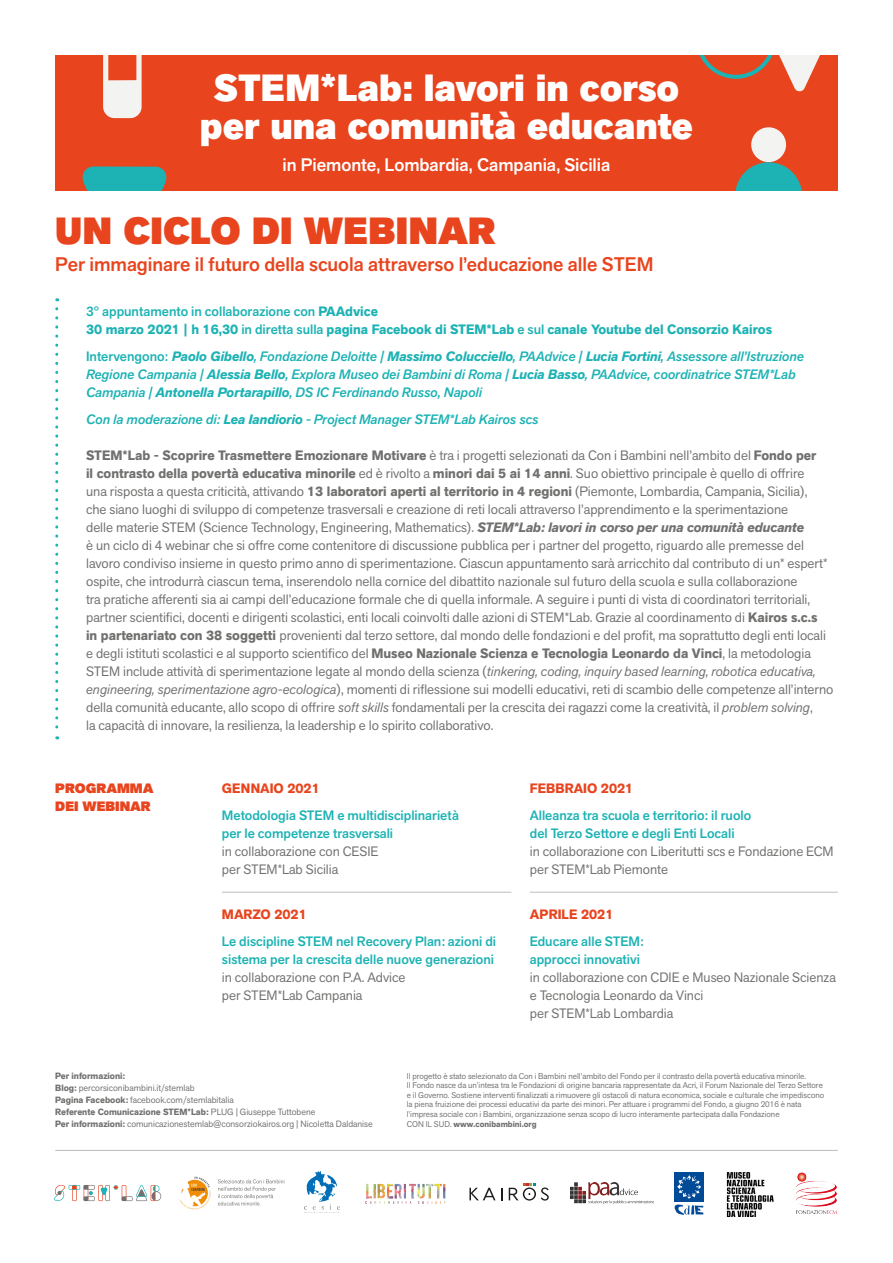
<style>
.page{position:relative;width:893px;height:1263px;background:#fff}
.page>*{position:absolute;margin:0;border:0;box-sizing:border-box;transform-origin:0 0}
.Heading{font:800 37.5px/37.5px "Akzid Grtsk Next";color:#fff;text-align:center}
.Heading-2{font:900 37.5px "Akzid Grtsk Next";letter-spacing:.005em;color:#e8441e}
.Heading-3{font:500 19.5px "Akzid Grtsk Next";color:#e8441e}
.Heading-4{font:500 18px "Akzid Grtsk Next";letter-spacing:-.005em;color:#fff}
.t1{font:13.5px/18px "Akzid Grtsk Next";color:#70706f}
.t2{font:13.5px/18px "Akzid Grtsk Next Med It";color:#1db2b4}
.t3{font:500 13.5px/18px "Akzid Grtsk Next";color:#1db2b4}
.t4{font:700 13.5px "Akzid Grtsk Next";color:#1db2b4}
.t5{font:700 13.5px "Akzid Grtsk Next";color:#e8441e}
.t6{font:900 13.5px "Akzid Grtsk Next";color:#e8441e}
.t7{font:9px "Akzid Grtsk Next";color:#70706f}
.t8{font:700 9px "Akzid Grtsk Next";color:#70706f}
.t9{font:8.25px/9.6px "Akzid Grtsk Next";color:#70706f}
.s1{font-weight:700}
.s2{font-weight:500}
.s3{font-family:"Akzid Grtsk Next";font-weight:500}
.s4{font-family:"Akzid Grtsk Next";font-weight:700;font-style:italic}
.s5{font-weight:700;font-style:italic}
.s6{font-style:italic}
.s7{font-weight:400}
</style>
<div class="page">
<svg style="left:218px;top:1179px;width:66px;height:26px"></svg>
<svg style="left:180px;top:1177px;width:31px;height:32px"></svg>
<svg style="left:469px;top:1188px;width:33px;height:12px"></svg>
<svg style="left:509px;top:1183px;width:40px;height:17px"></svg>
<svg style="left:54px;top:1184px;width:107px;height:17px"></svg>
<img style="left:796px;top:1172px;width:41px;height:42px">
<svg style="left:366px;top:1184px;width:80px;height:20px"></svg>
<svg style="left:55px;top:309px;width:3px;height:430px"></svg>
<div style="left:55px;top:55px;width:783px;height:135px;background:#e8441e"></div>
<svg style="left:103px;top:55px;width:39px;height:63px"></svg>
<div style="left:751px;top:127px;width:35px;height:35px;background:#f3f3f2;border-radius:50%"></div>
<svg style="left:735px;top:162px;width:67px;height:28px"></svg>
<svg style="left:699px;top:55px;width:121px;height:36px"></svg>
<svg style="left:82px;top:166px;width:85px;height:24px;background:#2da8a7"></svg>
<hr style="left:222px;top:892px;width:289px;height:1px;background:#bdbdbc">
<hr style="left:55px;top:1150px;width:783px;height:1px;background:#bdbdbc">
<hr style="left:530px;top:892px;width:308px;height:1px;background:#bdbdbc">
<img style="left:726px;top:1172px;width:48px;height:45px">
<svg style="left:304px;top:1171px;width:36px;height:42px"></svg>
<img style="left:570px;top:1183px;width:83px;height:20px">
<div style="left:674px;top:1172px;width:30px;height:30px;background:#004a97"></div>
<svg style="left:674px;top:1175px;width:29px;height:40px"></svg>
<p class="Heading" style="left:200px;top:70px;width:495px">STEM*Lab: lavori in corso per una comunità educante</p>
<p class="Heading-4" style="left:283px;top:153px;width:329px">in Piemonte, Lombardia, Campania, Sicilia</p>
<p class="Heading-2" style="left:55px;top:207px;width:442px">UN CICLO DI WEBINAR</p>
<p class="Heading-3" style="left:55px;top:252px;width:600px">Per immaginare il futuro della scuola attraverso l’educazione alle STEM</p>
<p class="t3" style="left:86px;top:303px;width:293px">3° appuntamento in collaborazione con <span class="s1">PAAdvice</span></p>
<p class="t4" style="left:86px;top:321px;width:687px">30 marzo 2021 | h 16,30 <span class="s2">in diretta sulla</span> pagina Facebook di STEM*Lab <span class="s2">e sul</span> canale Youtube del Consorzio Kairos</p>
<p class="t2" style="left:86px;top:347px;width:719px"><span class="s3">Intervengono:</span> <span class="s4">Paolo Gibello</span>, Fondazione Deloitte | <span class="s4">Massimo Colucciello</span>, PAAdvice | <span class="s4">Lucia Fortini</span>, Assessore all’Istruzione<br>Regione Campania | <span class="s4">Alessia Bello</span>, Explora Museo dei Bambini di Roma | <span class="s4">Lucia Basso</span>, PAAdvice, coordinatrice STEM*Lab<br>Campania | <span class="s4">Antonella Portarapillo</span>, DS IC Ferdinando Russo, Napoli</p>
<p class="t2" style="left:86px;top:410px;width:454px">Con la moderazione di: <span class="s4">Lea Iandiorio</span> - Project Manager STEM*Lab Kairos scs</p>
<p class="t1" style="left:86px;top:446px;width:749px"><span class="s1">STEM*Lab - Scoprire Trasmettere Emozionare Motivare</span> è tra i progetti selezionati da Con i Bambini nell’ambito del <span class="s1">Fondo per<br>il contrasto della povertà educativa minorile</span> ed è rivolto a <span class="s1">minori dai 5 ai 14 anni</span>. Suo obiettivo principale è quello di offrire<br>una risposta a questa criticità, attivando <span class="s1">13 laboratori aperti al territorio in 4 regioni</span> (Piemonte, Lombardia, Campania, Sicilia),<br>che siano luoghi di sviluppo di competenze trasversali e creazione di reti locali attraverso l’apprendimento e la sperimentazione<br>delle materie STEM (Science Technology, Engineering, Mathematics). <span class="s5">STEM*Lab: lavori in corso per una comunità educante<br></span>è un ciclo di 4 webinar che si offre come contenitore di discussione pubblica per i partner del progetto, riguardo alle premesse del lavoro condiviso insieme in questo primo anno di sperimentazione. Ciascun appuntamento sarà arricchito dal contributo di un* espert* ospite, che introdurrà ciascun tema, inserendolo nella cornice del dibattito nazionale sul futuro della scuola e sulla collaborazione<br>tra pratiche afferenti sia ai campi dell’educazione formale che di quella informale. A seguire i punti di vista di coordinatori territoriali, partner scientifici, docenti e dirigenti scolastici, enti locali coinvolti dalle azioni di STEM*Lab. Grazie al coordinamento di <span class="s1">Kairos s.c.s<br>in partenariato con 38 soggetti</span> provenienti dal terzo settore, dal mondo delle fondazioni e del profit, ma soprattutto degli enti locali e degli istituti scolastici e al supporto scientifico del <span class="s1">Museo Nazionale Scienza e Tecnologia Leonardo da Vinci</span>, la metodologia STEM include attività di sperimentazione legate al mondo della scienza (<span class="s6">tinkering, coding, inquiry based learning, robotica educativa, engineering, sperimentazione agro-ecologica</span>), momenti di riflessione sui modelli educativi, reti di scambio delle competenze all’interno della comunità educante, allo scopo di offrire <span class="s6">soft skills</span> fondamentali per la crescita dei ragazzi come la creatività, il <span class="s6">problem solving</span>,<br>la capacità di innovare, la resilienza, la leadership e lo spirito collaborativo.</p>
<p class="t6" style="left:55px;top:780px;width:100px">PROGRAMMA</p>
<p class="t5" style="left:222px;top:780px;width:99px">GENNAIO 2021</p>
<p class="t6" style="left:55px;top:798px;width:97px">DEI WEBINAR</p>
<p class="t3" style="left:222px;top:807px;width:238px">Metodologia STEM e multidisciplinarietà per le competenze trasversali</p>
<p class="t5" style="left:530px;top:780px;width:105px">FEBBRAIO 2021</p>
<p class="t3" style="left:530px;top:807px;width:223px">Alleanza tra scuola e territorio: il ruolo del Terzo Settore e degli Enti Locali</p>
<p class="t1" style="left:222px;top:842px;width:158px">in collaborazione con CESIE</p>
<p class="t1" style="left:222px;top:860px;width:118px">per STEM*Lab Sicilia</p>
<p class="t1" style="left:530px;top:842px;width:305px">in collaborazione con Liberitutti scs e Fondazione ECM</p>
<p class="t1" style="left:530px;top:860px;width:140px">per STEM*Lab Piemonte</p>
<p class="t5" style="left:222px;top:906px;width:86px">MARZO 2021</p>
<p class="t5" style="left:530px;top:906px;width:85px">APRILE 2021</p>
<p class="t3" style="left:222px;top:933px;width:276px">Le discipline STEM nel Recovery Plan: azioni di sistema per la crescita delle nuove generazioni</p>
<p class="t3" style="left:530px;top:933px;width:115px">Educare alle STEM: approcci innovativi</p>
<p class="t1" style="left:222px;top:968px;width:185px">in collaborazione con P.A. Advice</p>
<p class="t1" style="left:222px;top:986px;width:142px">per STEM*Lab Campania</p>
<p class="t1" style="left:530px;top:968px;width:308px">in collaborazione con CDIE e Museo Nazionale Scienza e Tecnologia Leonardo da Vinci</p>
<p class="t1" style="left:530px;top:1004px;width:145px">per STEM*Lab Lombardia</p>
<p class="t8" style="left:55px;top:1070px;width:71px">Per informazioni:</p>
<p class="t7" style="left:55px;top:1082px;width:141px"><span class="s1">Blog:</span> percorsiconibambini.it/stemlab</p>
<p class="t7" style="left:55px;top:1094px;width:180px"><span class="s1">Pagina Facebook:</span> facebook.com/stemlabitalia</p>
<p class="t8" style="left:55px;top:1106px;width:262px">Referente Comunicazione STEM*Lab: <span class="s7">PLUG | Giuseppe Tuttobene</span></p>
<p class="t7" style="left:55px;top:1118px;width:319px"><span class="s1">Per informazioni:</span> comunicazionestemlab@consorziokairos.org | Nicoletta Daldanise</p>
<p class="t9" style="left:407px;top:1071px;width:419px">Il progetto è stato selezionato da Con i Bambini nell’ambito del Fondo per il contrasto della povertà educativa minorile.<br>Il Fondo nasce da un’intesa tra le Fondazioni di origine bancaria rappresentate da Acri, il Forum Nazionale del Terzo Settore e il Governo. Sostiene interventi finalizzati a rimuovere gli ostacoli di natura economica, sociale e culturale che impediscono la piena fruizione dei processi educativi da parte dei minori. Per attuare i programmi del Fondo, a giugno 2016 è nata l’impresa sociale con i Bambini, organizzazione senza scopo di lucro interamente partecipata dalla Fondazione<br>CON IL SUD. <span class="s1">www.conibambini.org</span></p>
</div>
